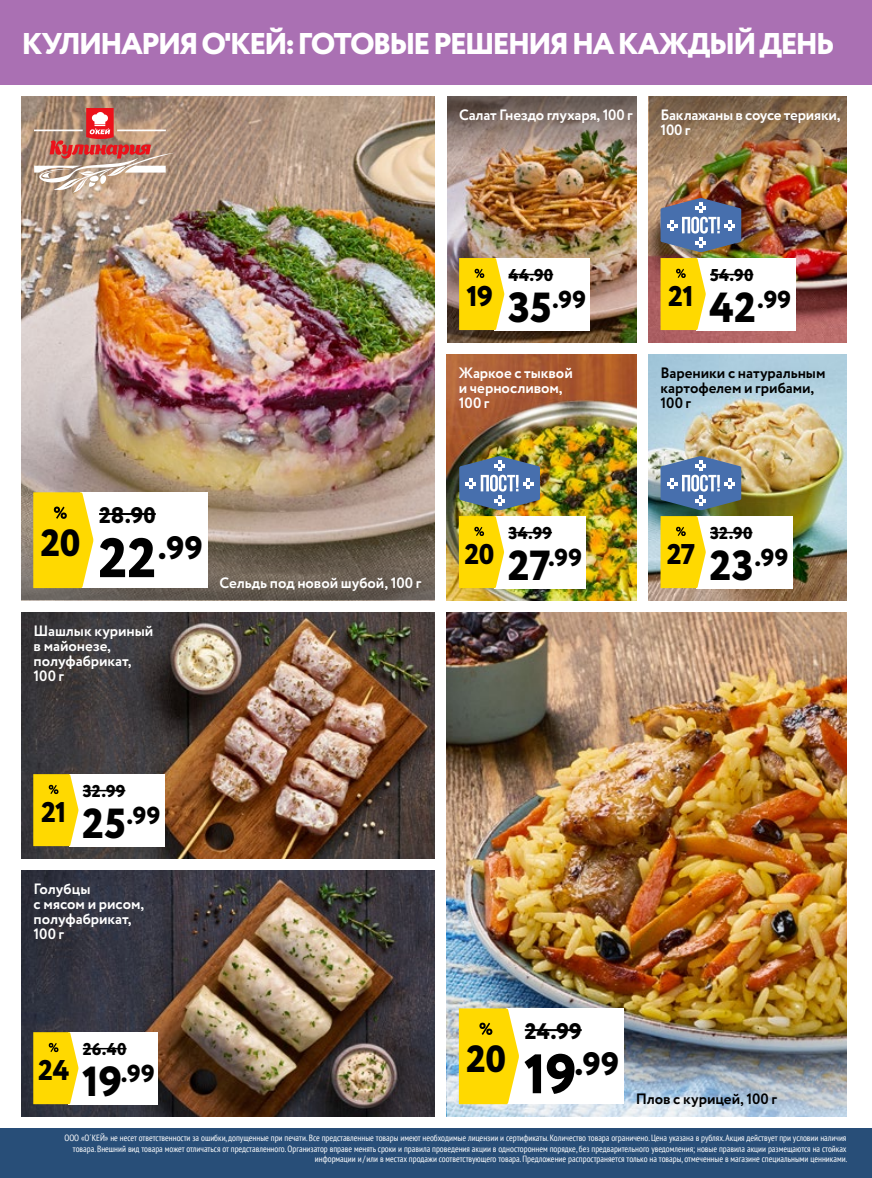
<style>
.page{position:relative;width:872px;height:1178px;background:#fff}
.page>*{position:absolute;margin:0;border:0;box-sizing:border-box;transform-origin:0 0}
.t1{font:800 37.95px "Circe";color:#000}
.t2{font:800 32.4px "Circe";color:#000}
.t3{font:800 30px "Circe";letter-spacing:-.07em;color:#fff}
.t4{font:800 28.5px "Circe";letter-spacing:-.02em;color:#000}
.t5{font:800 24.45px "Circe";letter-spacing:.01em;color:#000}
.t6{font:800 22.5px "Circe";letter-spacing:.01em;color:#000}
.t7{font:800 17.1px "Circe";letter-spacing:.015em;color:#000}
.t8{font:700 15px/15px "Circe";letter-spacing:-.005em;color:#fff}
.t9{font:700 15px/15px "Circe";letter-spacing:-.005em;color:#000}
.t10{font:condensed 9px/10.5px "PT Sans";color:#fff;text-align:right}
.s1{font-size:42px}
.s2{font-size:55.5px}
</style>
<div class="page">
<img style="left:648px;top:354px;width:198px;height:246px">
<img style="left:648px;top:192px;width:198px;height:150px">
<img style="left:21px;top:612px;width:414px;height:246px">
<img style="left:447px;top:354px;width:189px;height:246px">
<img style="left:447px;top:170px;width:189px;height:172px">
<img style="left:21px;top:870px;width:414px;height:246px">
<img style="left:21px;top:96px;width:414px;height:504px">
<img style="left:447px;top:612px;width:399px;height:408px">
<img style="left:447px;top:1020px;width:399px;height:96px">
<img style="left:648px;top:96px;width:198px;height:96px">
<img style="left:447px;top:96px;width:189px;height:74px">
<svg style="left:22px;top:526px;width:413px;height:74px;background:#73685b"></svg>
<div style="left:0;top:1128px;width:872px;height:50px;background:#284e78"></div>
<div style="left:69px;top:774px;width:95px;height:72px;background:#fff"></div>
<hr style="left:83px;top:790px;width:42px;height:1px;background:#000">
<svg style="left:33px;top:774px;width:45px;height:72px;background:#fad715"></svg>
<div style="left:69px;top:1032px;width:89px;height:72px;background:#fff"></div>
<hr style="left:83px;top:1048px;width:43px;height:1px;background:#000">
<svg style="left:33px;top:1032px;width:45px;height:72px;background:#f9d715"></svg>
<div style="left:494px;top:258px;width:96px;height:72px;background:#fff"></div>
<hr style="left:508px;top:274px;width:45px;height:1px;background:#000">
<svg style="left:459px;top:258px;width:45px;height:72px;background:#fbd815"></svg>
<div style="left:494px;top:516px;width:91px;height:72px;background:#fff"></div>
<hr style="left:508px;top:532px;width:44px;height:1px;background:#000">
<svg style="left:459px;top:516px;width:45px;height:72px;background:#fbd917"></svg>
<div style="left:80px;top:492px;width:127px;height:96px;background:#fff"></div>
<hr style="left:99px;top:513px;width:57px;height:2px;background:#000">
<svg style="left:33px;top:492px;width:60px;height:96px;background:#fad816"></svg>
<div style="left:696px;top:258px;width:99px;height:72px;background:#fff"></div>
<hr style="left:710px;top:274px;width:43px;height:1px;background:#000">
<svg style="left:660px;top:258px;width:46px;height:72px;background:#fad819"></svg>
<div style="left:506px;top:1008px;width:118px;height:96px;background:#fff"></div>
<hr style="left:525px;top:1029px;width:56px;height:2px;background:#000">
<svg style="left:459px;top:1008px;width:60px;height:96px;background:#fbd918"></svg>
<div style="left:696px;top:516px;width:96px;height:72px;background:#fff"></div>
<hr style="left:710px;top:532px;width:42px;height:1px;background:#000">
<svg style="left:660px;top:516px;width:46px;height:72px;background:#fad91a"></svg>
<img style="left:459px;top:456px;width:81px;height:54px">
<svg style="left:660px;top:456px;width:81px;height:54px;background:#6c88a9"></svg>
<img style="left:660px;top:198px;width:81px;height:54px">
<svg style="left:34px;top:108px;width:141px;height:85px;background:#c0907f"></svg>
<div style="left:0;top:0;width:872px;height:84px;background:#aa70b3"></div>
<h3 class="t3" style="left:21px;top:23px;width:814px">КУЛИНАРИЯ О'КЕЙ: ГОТОВЫЕ РЕШЕНИЯ НА КАЖДЫЙ ДЕНЬ</h3>
<h3 class="t8" style="left:459px;top:108px;width:175px">Салат Гнездо глухаря, 100 г</h3>
<h3 class="t8" style="left:660px;top:108px;width:181px">Баклажаны в соусе терияки,<br>100 г</h3>
<h3 class="t4" style="left:466px;top:277px;width:28px">19</h3>
<h3 class="t7" style="left:508px;top:264px;width:46px">44.90</h3>
<h3 class="t5" style="left:508px;top:283px;width:80px"><span class="s1">35</span>.99</h3>
<h3 class="t8" style="left:459px;top:366px;width:115px">Жаркое с тыквой и черносливом,<br>100 г</h3>
<h1 class="t1" style="left:41px;top:517px;width:41px">20</h1>
<h3 class="t6" style="left:99px;top:500px;width:58px">28.90</h3>
<h2 class="t2" style="left:98px;top:526px;width:106px"><span class="s2">22</span>.99</h2>
<h3 class="t8" style="left:34px;top:624px;width:121px">Шашлык куриный в майонезе, полуфабрикат,<br>100 г</h3>
<h3 class="t8" style="left:219px;top:576px;width:203px">Сельдь под новой шубой, 100 г</h3>
<h3 class="t4" style="left:464px;top:535px;width:32px">20</h3>
<h3 class="t7" style="left:508px;top:522px;width:45px">34.99</h3>
<h3 class="t5" style="left:508px;top:541px;width:76px"><span class="s1">27</span>.99</h3>
<h3 class="t4" style="left:668px;top:277px;width:27px">21</h3>
<h3 class="t7" style="left:710px;top:264px;width:45px">54.90</h3>
<h3 class="t5" style="left:709px;top:283px;width:83px"><span class="s1">42</span>.99</h3>
<h3 class="t9" style="left:660px;top:366px;width:166px">Вареники с натуральным картофелем и грибами,<br>100 г</h3>
<h3 class="t4" style="left:666px;top:535px;width:30px">27</h3>
<h3 class="t7" style="left:710px;top:522px;width:44px">32.90</h3>
<h3 class="t5" style="left:709px;top:541px;width:81px"><span class="s1">23</span>.99</h3>
<h3 class="t4" style="left:41px;top:793px;width:27px">21</h3>
<h3 class="t7" style="left:83px;top:780px;width:44px">32.99</h3>
<h3 class="t5" style="left:82px;top:799px;width:80px"><span class="s1">25</span>.99</h3>
<h3 class="t8" style="left:34px;top:882px;width:112px">Голубцы<br>с мясом и рисом, полуфабрикат,<br>100 г</h3>
<h3 class="t4" style="left:38px;top:1051px;width:33px">24</h3>
<h3 class="t7" style="left:83px;top:1038px;width:45px">26.40</h3>
<h3 class="t5" style="left:82px;top:1057px;width:74px"><span class="s1">19</span>.99</h3>
<h1 class="t1" style="left:466px;top:1033px;width:41px">20</h1>
<h3 class="t6" style="left:525px;top:1016px;width:58px">24.99</h3>
<h2 class="t2" style="left:524px;top:1042px;width:97px"><span class="s2">19</span>.99</h2>
<h3 class="t9" style="left:636px;top:1092px;width:143px">Плов с курицей, 100 г</h3>
<p class="t10" style="left:64px;top:1132px;width:784px">ООО «О´КЕЙ» не несет ответственности за ошибки, допущенные при печати. Все представленные товары имеют необходимые лицензии и сертификаты. Количество товара ограничено. Цена указана в рублях. Акция действует при условии наличия товара. Внешний вид товара может отличаться от представленного. Организатор вправе менять сроки и правила проведения акции в одностороннем порядке, без предварительного уведомления; новые правила акции размещаются на стойках информации и / или в местах продажи соответствующего товара. Предложение распространяется только на товары, отмеченные в магазине специальными ценниками.</p>
</div>
